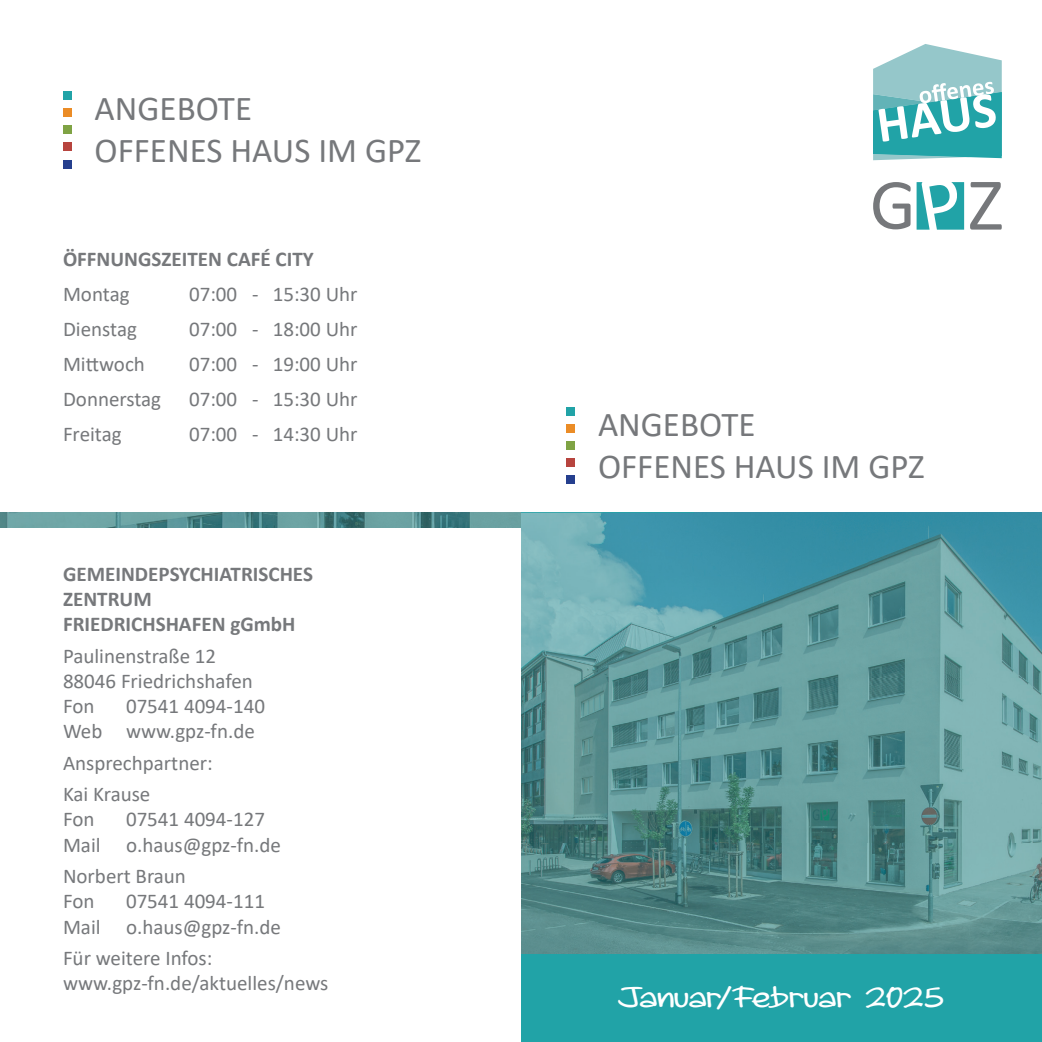
<style>
.page{position:relative;width:1042px;height:1042px;background:#fff}
.page>*{position:absolute;margin:0;border:0;box-sizing:border-box;transform-origin:0 0}
.t1{font:35px/42px "Calibri";color:#76787b}
.t2{font:700 28px "Joules";letter-spacing:-.02em;color:#fff}
.t3{font:21px/25.2px "Calibri";color:#76787b}
.t4{font:700 21px/24.8px "Calibri";color:#76787b}
</style>
<div class="page">
<div style="left:521px;top:954px;width:521px;height:88px;background:#21a3a7"></div>
<div style="left:566px;top:475px;width:9px;height:9px;background:#253f8e"></div>
<div style="left:566px;top:458px;width:9px;height:9px;background:#b7443e"></div>
<div style="left:566px;top:441px;width:9px;height:9px;background:#7fa344"></div>
<div style="left:566px;top:424px;width:9px;height:9px;background:#eb8c26"></div>
<div style="left:566px;top:407px;width:9px;height:9px;background:#21a3a7"></div>
<svg style="left:873px;top:182px;width:37px;height:47px"></svg>
<svg style="left:916px;top:182px;width:48px;height:48px"></svg>
<svg style="left:970px;top:182px;width:32px;height:48px"></svg>
<svg style="left:873px;top:44px;width:129px;height:116px"></svg>
<img style="left:521px;top:513px;width:521px;height:441px">
<div style="left:63px;top:159px;width:9px;height:9px;background:#253f8e"></div>
<div style="left:63px;top:142px;width:9px;height:9px;background:#b7443e"></div>
<div style="left:63px;top:125px;width:9px;height:9px;background:#7fa344"></div>
<div style="left:63px;top:108px;width:9px;height:9px;background:#eb8c26"></div>
<div style="left:63px;top:91px;width:9px;height:9px;background:#21a3a7"></div>
<img style="left:0;top:513px;width:521px;height:14px">
<h1 class="t1" style="left:95px;top:86px;width:328px">ANGEBOTE<br>OFFENES HAUS IM GPZ</h1>
<p class="t4" style="left:63px;top:246px;width:252px">ÖFFNUNGSZEITEN CAFÉ CITY</p>
<p class="t3" style="left:63px;top:281px;width:68px">Montag</p>
<p class="t3" style="left:189px;top:281px;width:170px">07:00 - 15:30 Uhr</p>
<p class="t3" style="left:63px;top:316px;width:75px">Dienstag</p>
<p class="t3" style="left:189px;top:316px;width:170px">07:00 - 18:00 Uhr</p>
<p class="t3" style="left:63px;top:351px;width:83px">Mittwoch</p>
<p class="t3" style="left:189px;top:351px;width:170px">07:00 - 19:00 Uhr</p>
<p class="t3" style="left:63px;top:386px;width:100px">Donnerstag</p>
<p class="t3" style="left:189px;top:386px;width:170px">07:00 - 15:30 Uhr</p>
<p class="t3" style="left:63px;top:421px;width:60px">Freitag</p>
<p class="t3" style="left:189px;top:421px;width:170px">07:00 - 14:30 Uhr</p>
<p class="t4" style="left:63px;top:562px;width:251px">GEMEINDEPSYCHIATRISCHES<br>ZENTRUM<br>FRIEDRICHSHAFEN gGmbH</p>
<p class="t3" style="left:63px;top:642px;width:191px">Paulinenstraße 12<br>88046 Friedrichshafen<br>Fon</p>
<p class="t3" style="left:63px;top:693px;width:203px;text-indent:63px">07541 4094-140<br>Web www.gpz-fn.de</p>
<p class="t3" style="left:63px;top:746px;width:151px;line-height:31.5px">Ansprechpartner:<br>Kai Krause</p>
<p class="t3" style="left:63px;top:806px;width:33px">Fon</p>
<p class="t3" style="left:63px;top:806px;width:219px;text-indent:63px">07541 4094-127<br>Mail o.haus@gpz-fn.de</p>
<p class="t3" style="left:63px;top:863px;width:124px">Norbert Braun<br>Fon</p>
<p class="t3" style="left:63px;top:888px;width:219px;text-indent:63px">07541 4094-111<br>Mail o.haus@gpz-fn.de</p>
<p class="t3" style="left:63px;top:945px;width:267px">Für weitere Infos: www.gpz-fn.de/aktuelles/news</p>
<h1 class="t1" style="left:598px;top:402px;width:328px">ANGEBOTE<br>OFFENES HAUS IM GPZ</h1>
<h2 class="t2" style="left:618px;top:978px;width:328px">Januar/Februar 2025</h2>
</div>
